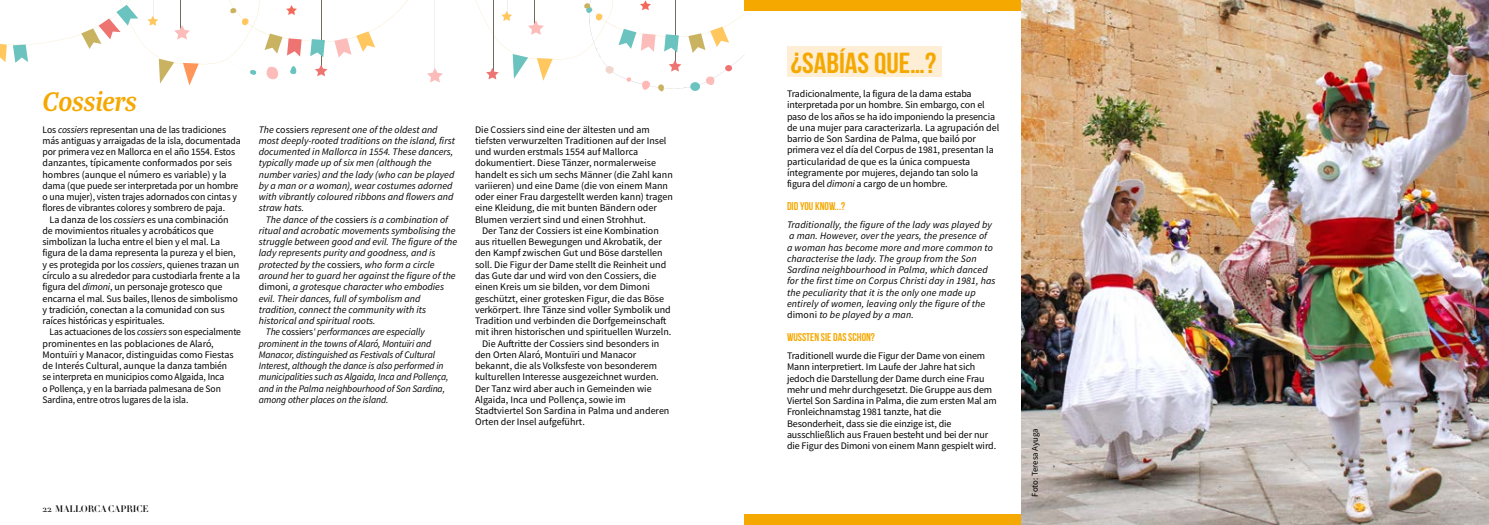
<style>
.page{position:relative;width:1489px;height:525px;background:#fff}
.page>*{position:absolute;margin:0;border:0;box-sizing:border-box;transform-origin:0 0}
.t1{font:700 29px "Bebas Neue";color:#f5a800;scale:1.07 1}
.t2{font:italic 700 28.75px "Bagatela";letter-spacing:-.01em;color:#f5a800}
.t3{font:700 11.25px "Bebas Neue";color:#f5a800}
.t4{font:10px/11.2px "Source Sans Variable";letter-spacing:-.01em;color:#000}
.t5{font:italic 10px/11.2px "Source Sans Variable";color:#000}
.t6{font:italic 10px "Source Sans Variable";color:#000;scale:.96 1}
.t7{font:10px/11.2px "Source Sans Variable";letter-spacing:-.01em;color:#000;scale:.96 1}
.t8{font:9.38px "Didot HTF M24 Medium";color:#000}
.t9{font:8.75px "Source Sans Variable";letter-spacing:-.005em;color:#000}
.s1{font-style:italic}
.s2{font-style:normal}
.s3{font-size:10px}
</style>
<div class="page">
<img style="left:1020px;top:0;width:468px;height:524px">
<div style="left:787px;top:46px;width:154px;height:31px;background:#feeed5"></div>
<div style="left:744px;top:0;width:276px;height:11px;background:#f5a800"></div>
<div style="left:744px;top:514px;width:276px;height:10px;background:#f5a800"></div>
<svg style="left:0;top:0;width:408px;height:85px"></svg>
<svg style="left:427px;top:0;width:16px;height:82px"></svg>
<svg style="left:476px;top:0;width:268px;height:92px"></svg>
<h2 class="t2" style="left:43px;top:82px;width:96px">Cossiers</h2>
<p class="t4" style="left:43px;top:124px;width:200px">Los <span class="s1">cossiers</span> representan una de las tradiciones más antiguas y arraigadas de la isla, documentada por primera vez en Mallorca en el año 1554. Estos danzantes, típicamente conformados por seis hombres (aunque el número es variable) y la dama (que puede ser interpretada por un hombre o una mujer), visten trajes adornados con cintas y flores de vibrantes colores y sombrero de paja.</p>
<p class="t4" style="left:43px;top:214px;width:199px;text-indent:7px">La danza de los <span class="s1">cossiers</span> es una combinación de movimientos rituales y acrobáticos que simbolizan la lucha entre el bien y el mal. La figura de la dama representa la pureza y el bien, y es protegida por los <span class="s1">cossiers</span>, quienes trazan un círculo a su alrededor para custodiarla frente a la figura del <span class="s1">dimoni</span>, un personaje grotesco que encarna el mal. Sus bailes, llenos de simbolismo y tradición, conectan a la comunidad con sus raíces históricas y espirituales.</p>
<p class="t7" style="left:43px;top:326px;width:208px;text-indent:7px">Las actuaciones de los <span class="s1">cossiers</span> son especialmente prominentes en las poblaciones de Alaró, Montuïri y Manacor, distinguidas como Fiestas de Interés Cultural, aunque la danza también<br>se interpreta en municipios como Algaida, Inca<br>o Pollença, y en la barriada palmesana de Son Sardina, entre otros lugares de la isla.</p>
<p class="t5" style="left:259px;top:124px;width:198px">The <span class="s2">cossiers</span> represent one of the oldest and most deeply-rooted traditions on the island, first documented in Mallorca in 1554. These dancers, typically made up of six men (although the number varies) and the lady (who can be played by a man or a woman), wear costumes adorned with vibrantly coloured ribbons and flowers and straw hats.</p>
<p class="t5" style="left:266px;top:214px;width:184px">The dance of the <span class="s2">cossiers</span> is a combination of</p>
<p class="t5" style="left:259px;top:225px;width:198px">ritual and acrobatic movements symbolising the</p>
<p class="t5" style="left:259px;top:236px;width:200px">struggle between good and evil. The figure of the</p>
<p class="t5" style="left:259px;top:247px;width:178px">lady represents purity and goodness, and is</p>
<p class="t5" style="left:259px;top:259px;width:177px">protected by the <span class="s2">cossiers</span>, who form a circle</p>
<p class="t5" style="left:259px;top:270px;width:198px">around her to guard her against the figure of the</p>
<p class="t5" style="left:259px;top:281px;width:187px"><span class="s2">dimoni</span>, a grotesque character who embodies</p>
<p class="t5" style="left:259px;top:292px;width:163px">evil. Their dances, full of symbolism and</p>
<p class="t5" style="left:259px;top:304px;width:169px">tradition, connect the community with its</p>
<p class="t5" style="left:259px;top:315px;width:118px">historical and spiritual roots.</p>
<p class="t6" style="left:266px;top:326px;width:167px">The <span class="s2">cossiers</span>' performances are especially</p>
<p class="t6" style="left:259px;top:337px;width:181px">prominent in the towns of Alaró, Montuïri and</p>
<p class="t6" style="left:259px;top:348px;width:185px">Manacor, distinguished as Festivals of Cultural</p>
<p class="t6" style="left:259px;top:359px;width:194px">Interest, although the dance is also performed in</p>
<p class="t6" style="left:259px;top:371px;width:199px">municipalities such as Algaida, Inca and Pollença,</p>
<p class="t6" style="left:259px;top:382px;width:195px">and in the Palma neighbourhood of Son Sardina,</p>
<p class="t6" style="left:259px;top:393px;width:136px">among other places on the island.</p>
<p class="t4" style="left:475px;top:124px;width:199px">Die Cossiers sind eine der ältesten und am tiefsten verwurzelten Traditionen auf der Insel und wurden erstmals 1554 auf Mallorca dokumentiert. Diese Tänzer, normalerweise handelt es sich um sechs Männer (die Zahl kann variieren) und eine Dame (die von einem Mann oder einer Frau dargestellt werden kann) tragen eine Kleidung, die mit bunten Bändern oder Blumen verziert sind und einen Strohhut.</p>
<p class="t4" style="left:482px;top:225px;width:178px">Der Tanz der Cossiers ist eine Kombination</p>
<p class="t4" style="left:475px;top:236px;width:188px">aus rituellen Bewegungen und Akrobatik, der</p>
<p class="t4" style="left:475px;top:247px;width:189px">den Kampf zwischen Gut und Böse darstellen</p>
<p class="t4" style="left:475px;top:259px;width:193px">soll. Die Figur der Dame stellt die Reinheit und</p>
<p class="t4" style="left:475px;top:270px;width:183px">das Gute dar und wird von den Cossiers, die</p>
<p class="t4" style="left:475px;top:281px;width:176px">einen Kreis um sie bilden, vor dem Dimoni</p>
<p class="t4" style="left:475px;top:292px;width:190px">geschützt, einer grotesken Figur, die das Böse</p>
<p class="t4" style="left:475px;top:304px;width:197px">verkörpert. Ihre Tänze sind voller Symbolik und</p>
<p class="t4" style="left:475px;top:315px;width:193px">Tradition und verbinden die Dorfgemeinschaft</p>
<p class="t4" style="left:475px;top:326px;width:198px">mit ihren historischen und spirituellen Wurzeln.</p>
<p class="t4" style="left:482px;top:337px;width:179px">Die Auftritte der Cossiers sind besonders in</p>
<p class="t4" style="left:475px;top:349px;width:163px">den Orten Alaró, Montuïri und Manacor</p>
<p class="t4" style="left:475px;top:360px;width:184px">bekannt, die als Volksfeste von besonderem</p>
<p class="t4" style="left:475px;top:371px;width:185px">kulturellen Interesse ausgezeichnet wurden.</p>
<p class="t4" style="left:475px;top:382px;width:178px">Der Tanz wird aber auch in Gemeinden wie</p>
<p class="t4" style="left:475px;top:394px;width:152px">Algaida, Inca und Pollença, sowie im</p>
<p class="t4" style="left:475px;top:405px;width:196px">Stadtviertel Son Sardina in Palma und anderen</p>
<p class="t4" style="left:475px;top:416px;width:111px">Orten der Insel aufgeführt.</p>
<p class="t8" style="left:43px;top:502px;width:107px"><span class="s3">22</span> MALLORCA CAPRICE</p>
<h1 class="t1" style="left:791px;top:47px;width:137px">¿SABÍAS QUE…?</h1>
<p class="t4" style="left:787px;top:88px;width:214px">Tradicionalmente, la figura de la dama estaba interpretada por un hombre. Sin embargo, con el paso de los años se ha ido imponiendo la presencia de una mujer para caracterizarla. La agrupación del barrio de Son Sardina de Palma, que bailó por primera vez el día del Corpus de 1981, presentan la particularidad de que es la única compuesta íntegramente por mujeres, dejando tan solo la figura del <span class="s1">dimoni</span> a cargo de un hombre.</p>
<p class="t3" style="left:787px;top:199px;width:60px">DID YOU KNOW...?</p>
<p class="t5" style="left:787px;top:219px;width:210px">Traditionally, the figure of the lady was played by a man. However, over the years, the presence of<br>a woman has become more and more common to characterise the lady. The group from the Son Sardina neighbourhood in Palma, which danced for the first time on Corpus Christi day in 1981, has the peculiarity that it is the only one made up entirely of women, leaving only the figure of the <span class="s2">dimoni</span> to be played by a man.</p>
<p class="t3" style="left:787px;top:330px;width:89px">WUSSTEN SIE DAS SCHON?</p>
<p class="t4" style="left:787px;top:350px;width:211px">Traditionell wurde die Figur der Dame von einem Mann interpretiert. Im Laufe der Jahre hat sich jedoch die Darstellung der Dame durch eine Frau mehr und mehr durchgesetzt. Die Gruppe aus dem Viertel Son Sardina in Palma, die zum ersten Mal am Fronleichnamstag 1981 tanzte, hat die Besonderheit, dass sie die einzige ist, die ausschließlich aus Frauen besteht und bei der nur die Figur des Dimoni von einem Mann gespielt wird.</p>
<p class="t9" style="left:1029px;top:496px;width:70px;rotate:-90deg">Foto: Teresa Ayuga</p>
</div>
